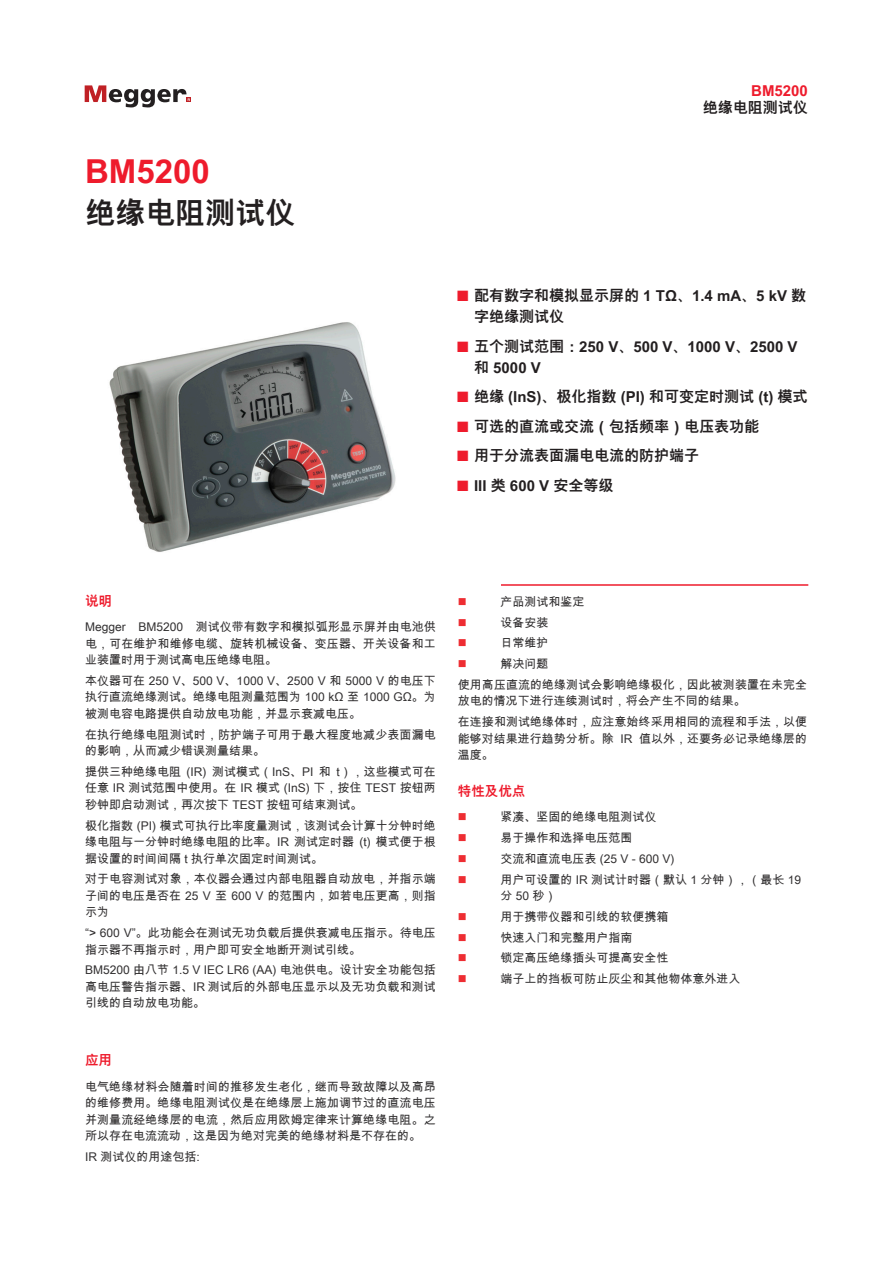
<style>
.page{position:relative;width:893px;height:1263px;background:#fff}
.page>*{position:absolute;margin:0;border:0;box-sizing:border-box;transform-origin:0 0}
.t1{font:700 33px "Arial Unicode MS";color:#ee1b2c}
.t2{font:700 30px "Arial Unicode MS";color:#231f20}
.t3{font:700 15px/21px "Arial Unicode MS";color:#231f20}
.t4{font:700 15px "Arial Unicode MS";color:#ee1b2c}
.Body{font:700 13.5px "Arial Unicode MS";color:#ee1b2c}
.Body-2{font:12px/16.5px "Arial Unicode MS";color:#312f30;text-align:justify}
.t5{font:12px "Wingdings";color:#ee2d32}
.s1{color:#ee1b2c}
</style>
<div class="page">
<hr style="left:85px;top:584px;width:723px;height:2px;background:#ee1b2c">
<svg style="left:85px;top:85px;width:106px;height:22px"></svg>
<img style="left:85px;top:322px;width:415px;height:264px">
<h1 class="t1" style="left:85px;top:148px;width:126px">BM5200</h1>
<h2 class="t2" style="left:85px;top:191px;width:211px">绝缘电阻测试仪</h2>
<p class="t4" style="left:751px;top:79px;width:58px">BM5200</p>
<p class="t3" style="left:703px;top:97px;width:107px">绝缘电阻测试仪</p>
<p class="t3" style="left:474px;top:286px;width:334px;text-indent:-17px"><span class="s1">■</span> 配有数字和模拟显示屏的 1 TΩ、1.4 mA、5 kV 数字绝缘测试仪</p>
<p class="t3" style="left:474px;top:336px;width:325px;text-indent:-17px"><span class="s1">■</span> 五个测试范围：250 V、500 V、1000 V、2500 V和 5000 V</p>
<p class="t3" style="left:457px;top:387px;width:352px"><span class="s1">■</span> 绝缘 (InS)、极化指数 (PI) 和可变定时测试 (t) 模式</p>
<p class="t3" style="left:457px;top:416px;width:304px"><span class="s1">■</span> 可选的直流或交流（包括频率）电压表功能</p>
<p class="t3" style="left:457px;top:446px;width:244px"><span class="s1">■</span> 用于分流表面漏电电流的防护端子</p>
<p class="t3" style="left:457px;top:475px;width:158px"><span class="s1">■</span> III 类 600 V 安全等级</p>
<p class="Body" style="left:85px;top:591px;width:28px">说明</p>
<p class="Body-2" style="left:85px;top:618px;width:352px">Megger BM5200 测试仪带有数字和模拟弧形显示屏并由电池供电，可在维护和维修电缆、旋转机械设备、变压器、开关设备和工业装置时用于测试高电压绝缘电阻。</p>
<p class="Body-2" style="left:85px;top:672px;width:352px">本仪器可在 250 V、500 V、1000 V、2500 V 和 5000 V 的电压下执行直流绝缘测试。绝缘电阻测量范围为 100 kΩ 至 1000 GΩ。为被测电容电路提供自动放电功能，并显示衰减电压。</p>
<p class="Body-2" style="left:85px;top:726px;width:352px">在执行绝缘电阻测试时，防护端子可用于最大程度地减少表面漏电的影响，从而减少错误测量结果。</p>
<p class="Body-2" style="left:85px;top:763px;width:352px">提供三种绝缘电阻 (IR) 测试模式（InS、PI 和 t），这些模式可在任意 IR 测试范围中使用。在 IR 模式 (InS) 下，按住 TEST 按钮两秒钟即启动测试，再次按下 TEST 按钮可结束测试。</p>
<p class="Body-2" style="left:85px;top:817px;width:352px">极化指数 (PI) 模式可执行比率度量测试，该测试会计算十分钟时绝缘电阻与一分钟时绝缘电阻的比率。IR 测试定时器 (t) 模式便于根据设置的时间间隔 t 执行单次固定时间测试。</p>
<p class="Body-2" style="left:85px;top:871px;width:352px">对于电容测试对象，本仪器会通过内部电阻器自动放电，并指示端子间的电压是否在 25 V 至 600 V 的范围内，如若电压更高，则指示为</p>
<p class="Body-2" style="left:85px;top:924px;width:352px">“&gt; 600 V”。此功能会在测试无功负载后提供衰减电压指示。待电压指示器不再指示时，用户即可安全地断开测试引线。</p>
<p class="Body-2" style="left:85px;top:962px;width:352px">BM5200 由八节 1.5 V IEC LR6 (AA) 电池供电。设计安全功能包括高电压警告指示器、IR 测试后的外部电压显示以及无功负载和测试引线的自动放电功能。</p>
<p class="Body" style="left:85px;top:1051px;width:28px">应用</p>
<p class="Body-2" style="left:85px;top:1078px;width:352px">电气绝缘材料会随着时间的推移发生老化，继而导致故障以及高昂的维修费用。绝缘电阻测试仪是在绝缘层上施加调节过的直流电压并测量流经绝缘层的电流，然后应用欧姆定律来计算绝缘电阻。之所以存在电流流动，这是因为绝对完美的绝缘材料是不存在的。</p>
<p class="Body-2" style="left:85px;top:1148px;width:116px">IR 测试仪的用途包括:</p>
<p class="t5" style="left:458px;top:595px;width:10px">■</p>
<p class="Body-2" style="left:500px;top:593px;width:85px">产品测试和鉴定</p>
<p class="t5" style="left:458px;top:616px;width:10px">■</p>
<p class="Body-2" style="left:500px;top:614px;width:49px">设备安装</p>
<p class="t5" style="left:458px;top:636px;width:10px">■</p>
<p class="Body-2" style="left:500px;top:634px;width:49px">日常维护</p>
<p class="t5" style="left:458px;top:657px;width:10px">■</p>
<p class="Body-2" style="left:500px;top:655px;width:49px">解决问题</p>
<p class="Body-2" style="left:458px;top:676px;width:351px">使用高压直流的绝缘测试会影响绝缘极化，因此被测装置在未完全放电的情况下进行连续测试时，将会产生不同的结果。</p>
<p class="Body-2" style="left:458px;top:713px;width:351px">在连接和测试绝缘体时，应注意始终采用相同的流程和手法，以便能够对结果进行趋势分析。除 IR 值以外，还要务必记录绝缘层的温度。</p>
<h5 class="Body" style="left:458px;top:782px;width:69px">特性及优点</h5>
<p class="t5" style="left:458px;top:810px;width:10px">■</p>
<p class="Body-2" style="left:500px;top:809px;width:157px">紧凑、坚固的绝缘电阻测试仪</p>
<p class="t5" style="left:458px;top:831px;width:10px">■</p>
<p class="Body-2" style="left:500px;top:829px;width:133px">易于操作和选择电压范围</p>
<p class="t5" style="left:458px;top:852px;width:10px">■</p>
<p class="Body-2" style="left:500px;top:850px;width:176px">交流和直流电压表 (25 V - 600 V)</p>
<p class="t5" style="left:458px;top:873px;width:10px">■</p>
<p class="Body-2" style="left:500px;top:871px;width:302px">用户可设置的 IR 测试计时器（默认 1 分钟），（最长 19分 50 秒）</p>
<p class="t5" style="left:458px;top:910px;width:10px">■</p>
<p class="Body-2" style="left:500px;top:908px;width:169px">用于携带仪器和引线的软便携箱</p>
<p class="t5" style="left:458px;top:931px;width:10px">■</p>
<p class="Body-2" style="left:500px;top:929px;width:133px">快速入门和完整用户指南</p>
<p class="t5" style="left:458px;top:952px;width:10px">■</p>
<p class="Body-2" style="left:500px;top:950px;width:169px">锁定高压绝缘插头可提高安全性</p>
<p class="t5" style="left:458px;top:972px;width:10px">■</p>
<p class="Body-2" style="left:500px;top:970px;width:241px">端子上的挡板可防止灰尘和其他物体意外进入</p>
</div>
